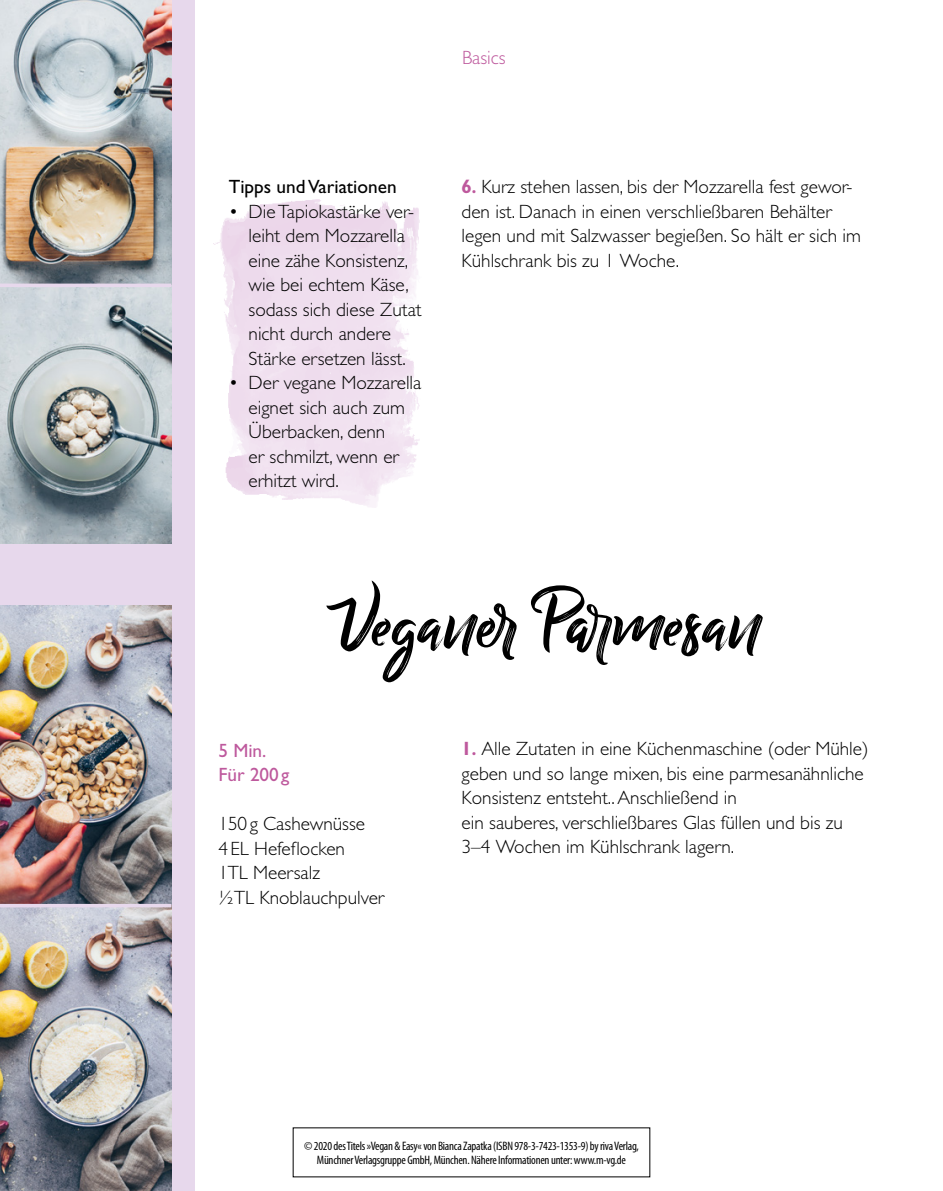
<style>
.page{position:relative;width:943px;height:1191px;background:#fff}
.page>*{position:absolute;margin:0;border:0;box-sizing:border-box;transform-origin:0 0}
.ü_rezept{font:85.75px "Billy Ohio";color:#000}
.ft{font:300 19.25px/24.5px "Gill Sans Std";color:#000}
.ü_tipp{font:19.25px "Gill Sans Std";color:#000}
.ft_farbig_bold_basic{font:19.25px "Gill Sans Std";color:#be599d}
.t1{font:300 19.25px "Gill Sans Std";color:#be599d}
.t2{font:condensed 12.25px/14.7px "Myriad Pro";letter-spacing:-.02em;color:#000;text-align:center}
.s1{font-weight:700;font-stretch:condensed;color:#be599d}
</style>
<div class="page">
<img style="left:213px;top:199px;width:207px;height:308px">
<div style="left:0;top:0;width:194px;height:1191px;background:#e7d8ec"></div>
<img style="left:0;top:0;width:171px;height:543px">
<img style="left:0;top:605px;width:171px;height:586px">
<svg style="left:0;top:283px;width:171px;height:4px"></svg>
<hr style="left:0;top:904px;width:171px;height:3px;background:#e7d8ec">
<p class="t1" style="left:462px;top:47px;width:45px">Basics</p>
<p class="ü_tipp" style="left:229px;top:176px;width:169px">Tipps und Variationen</p>
<p class="ft" style="left:248px;top:199px;width:175px;text-indent:-20px">• Die Tapiokastärke ver&shy;leiht dem Mozzarella eine zähe Konsistenz, wie bei echtem Käse, sodass sich diese Zutat nicht durch andere<br>Stärke ersetzen lässt.</p>
<p class="ft" style="left:248px;top:371px;width:174px;text-indent:-20px">• Der vegane Mozzarella eignet sich auch zum<br>Überbacken, denn<br>er schmilzt, wenn er erhitzt wird.</p>
<p class="ft" style="left:461px;top:174px;width:401px"><span class="s1">6.</span> Kurz stehen lassen, bis der Mozzarella fest gewor&shy;den ist. Danach in einen verschließbaren Behälter legen und mit Salzwasser begießen. So hält er sich im Kühlschrank bis zu 1 Woche.</p>
<p class="ü_rezept" style="left:326px;top:570px;width:437px">Veganer Parmesan</p>
<p class="ft_farbig_bold_basic" style="left:218px;top:739px;width:50px">5 Min.</p>
<p class="ft_farbig_bold_basic" style="left:218px;top:764px;width:73px">Für 200 g</p>
<p class="ft" style="left:218px;top:812px;width:148px">150g Cashewnüsse</p>
<p class="ft" style="left:218px;top:836px;width:128px">4EL Hefefocken</p>
<p class="ft" style="left:218px;top:861px;width:103px">1TL Meersalz</p>
<p class="ft" style="left:218px;top:885px;width:167px">½TL Knoblauchpulver</p>
<p class="ft" style="left:461px;top:737px;width:408px"><span class="s1">1.</span> Alle Zutaten in eine Küchenmaschine (oder Mühle) geben und so lange mixen, bis eine parmesanähnliche Konsistenz entsteht.. Anschließend in<br>ein sauberes, verschließbares Glas füllen und bis zu 3–4 Wochen im Kühlschrank lagern.</p>
<p class="t2" style="left:304px;top:1138px;width:336px">© 2020 des Titels »Vegan &amp; Easy« von Bianca Zapatka (ISBN 978-3-7423-1353-9) by riva Verlag,<br>Münchner Verlagsgruppe GmbH, München. Nähere Informationen unter: www.m-vg.de</p>
</div>
